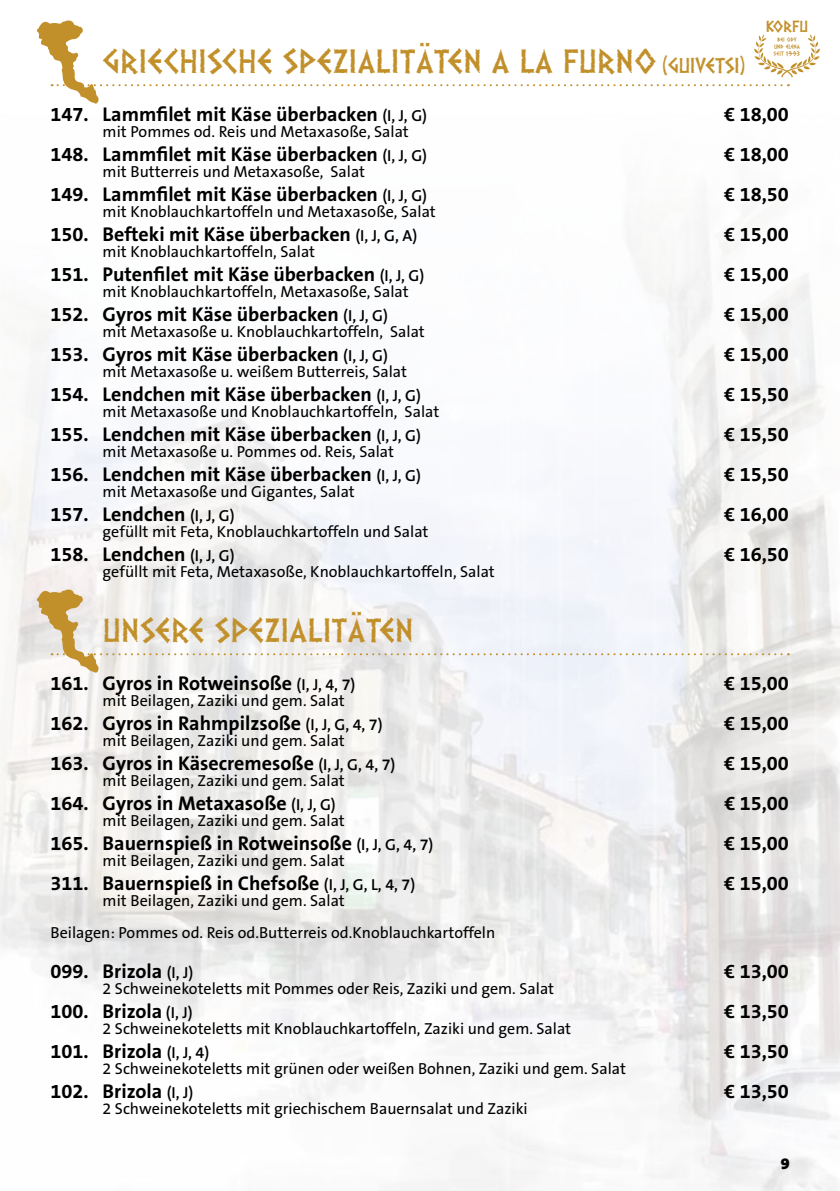
<style>
.page{position:relative;width:840px;height:1191px;background:#fff}
.page>*{position:absolute;margin:0;border:0;box-sizing:border-box;transform-origin:0 0}
.t1{font:28px "Dalek";color:#c1902a}
.t2{font:700 20px "The Sans B7";color:#000}
.t3{font:16px/32px "The Sans B5 Plain";color:#000}
.t4{font:16px "Dalek";color:#c1902a}
.t5{font:900 16px "The Sans B9";color:#000}
.t6{font:5.8px/7px "Dalek";color:#c1902a;text-align:center}
.s1{font-size:18px}
.s2{font-family:"The Sans B6";font-weight:600;font-size:16px}
</style>
<div class="page">
<img style="left:0;top:230px;width:839px;height:961px">
<svg style="left:36px;top:589px;width:752px;height:84px"></svg>
<svg style="left:36px;top:20px;width:784px;height:84px"></svg>
<p class="t4" style="left:765px;top:13px;width:44px">korfu</p>
<p class="t6" style="left:773px;top:36px;width:28px">bei ody und elena seit 1993</p>
<h1 class="t1" style="left:103px;top:39px;width:644px">GRIECHISCHE SPEZIALITÄTEN A LA FURNO <span class="s1">(GUIVETSI)</span></h1>
<p class="t2" style="left:51px;top:104px;width:378px">147. Lammfilet mit Käse überbacken <span class="s2">(I, J, G)</span></p>
<p class="t2" style="left:724px;top:104px;width:66px">€ 18,00</p>
<p class="t3" style="left:103px;top:116px;width:307px">mit Pommes od. Reis und Metaxasoße, Salat</p>
<p class="t2" style="left:51px;top:144px;width:378px">148. Lammfilet mit Käse überbacken <span class="s2">(I, J, G)</span></p>
<p class="t2" style="left:724px;top:144px;width:66px">€ 18,00</p>
<p class="t3" style="left:103px;top:156px;width:264px">mit Butterreis und Metaxasoße, Salat</p>
<p class="t2" style="left:51px;top:184px;width:378px">149. Lammfilet mit Käse überbacken <span class="s2">(I, J, G)</span></p>
<p class="t2" style="left:724px;top:184px;width:66px">€ 18,50</p>
<p class="t3" style="left:103px;top:196px;width:334px">mit Knoblauchkartoffeln und Metaxasoße, Salat</p>
<p class="t2" style="left:51px;top:224px;width:368px">150. Befteki mit Käse überbacken <span class="s2">(I, J, G, A)</span></p>
<p class="t2" style="left:724px;top:224px;width:66px">€ 15,00</p>
<p class="t3" style="left:103px;top:236px;width:214px">mit Knoblauchkartoffeln, Salat</p>
<p class="t2" style="left:51px;top:264px;width:375px">151. Putenfilet mit Käse überbacken <span class="s2">(I, J, G)</span></p>
<p class="t2" style="left:724px;top:264px;width:66px">€ 15,00</p>
<p class="t3" style="left:103px;top:276px;width:307px">mit Knoblauchkartoffeln, Metaxasoße, Salat</p>
<p class="t2" style="left:51px;top:304px;width:338px">152. Gyros mit Käse überbacken <span class="s2">(I, J, G)</span></p>
<p class="t2" style="left:724px;top:304px;width:66px">€ 15,00</p>
<p class="t3" style="left:103px;top:316px;width:323px">mit Metaxasoße u. Knoblauchkartoffeln, Salat</p>
<p class="t2" style="left:51px;top:344px;width:338px">153. Gyros mit Käse überbacken <span class="s2">(I, J, G)</span></p>
<p class="t2" style="left:724px;top:344px;width:66px">€ 15,00</p>
<p class="t3" style="left:103px;top:356px;width:306px">mit Metaxasoße u. weißem Butterreis, Salat</p>
<p class="t2" style="left:51px;top:384px;width:372px">154. Lendchen mit Käse überbacken <span class="s2">(I, J, G)</span></p>
<p class="t2" style="left:724px;top:384px;width:66px">€ 15,50</p>
<p class="t3" style="left:103px;top:396px;width:338px">mit Metaxasoße und Knoblauchkartoffeln, Salat</p>
<p class="t2" style="left:51px;top:424px;width:372px">155. Lendchen mit Käse überbacken <span class="s2">(I, J, G)</span></p>
<p class="t2" style="left:724px;top:424px;width:66px">€ 15,50</p>
<p class="t3" style="left:103px;top:436px;width:293px">mit Metaxasoße u. Pommes od. Reis, Salat</p>
<p class="t2" style="left:51px;top:464px;width:372px">156. Lendchen mit Käse überbacken <span class="s2">(I, J, G)</span></p>
<p class="t2" style="left:724px;top:464px;width:66px">€ 15,50</p>
<p class="t3" style="left:103px;top:476px;width:253px">mit Metaxasoße und Gigantes, Salat</p>
<p class="t2" style="left:51px;top:504px;width:185px">157. Lendchen <span class="s2">(I, J, G)</span></p>
<p class="t2" style="left:724px;top:504px;width:66px">€ 16,00</p>
<p class="t3" style="left:103px;top:516px;width:327px">gefüllt mit Feta, Knoblauchkartoffeln und Salat</p>
<p class="t2" style="left:51px;top:544px;width:185px">158. Lendchen <span class="s2">(I, J, G)</span></p>
<p class="t2" style="left:724px;top:544px;width:66px">€ 16,50</p>
<p class="t3" style="left:103px;top:556px;width:393px">gefüllt mit Feta, Metaxasoße, Knoblauchkartoffeln, Salat</p>
<h1 class="t1" style="left:103px;top:608px;width:312px">UNSERE SPEZIALITÄTEN</h1>
<p class="t2" style="left:51px;top:672px;width:306px">161. Gyros in Rotweinsoße <span class="s2">(I, J, 4, 7)</span></p>
<p class="t2" style="left:724px;top:672px;width:66px">€ 15,00</p>
<p class="t3" style="left:103px;top:685px;width:243px">mit Beilagen, Zaziki und gem. Salat</p>
<p class="t2" style="left:51px;top:712px;width:333px">162. Gyros in Rahmpilzsoße <span class="s2">(I, J, G, 4, 7)</span></p>
<p class="t2" style="left:724px;top:712px;width:66px">€ 15,00</p>
<p class="t3" style="left:103px;top:725px;width:243px">mit Beilagen, Zaziki und gem. Salat</p>
<p class="t2" style="left:51px;top:752px;width:346px">163. Gyros in Käsecremesoße <span class="s2">(I, J, G, 4, 7)</span></p>
<p class="t2" style="left:724px;top:752px;width:66px">€ 15,00</p>
<p class="t3" style="left:103px;top:765px;width:243px">mit Beilagen, Zaziki und gem. Salat</p>
<p class="t2" style="left:51px;top:792px;width:286px">164. Gyros in Metaxasoße <span class="s2">(I, J, G)</span></p>
<p class="t2" style="left:724px;top:792px;width:66px">€ 15,00</p>
<p class="t3" style="left:103px;top:805px;width:243px">mit Beilagen, Zaziki und gem. Salat</p>
<p class="t2" style="left:51px;top:832px;width:384px">165. Bauernspieß in Rotweinsoße <span class="s2">(I, J, G, 4, 7)</span></p>
<p class="t2" style="left:724px;top:832px;width:66px">€ 15,00</p>
<p class="t3" style="left:103px;top:845px;width:243px">mit Beilagen, Zaziki und gem. Salat</p>
<p class="t2" style="left:51px;top:872px;width:366px">311. Bauernspieß in Chefsoße <span class="s2">(I, J, G, L, 4, 7)</span></p>
<p class="t2" style="left:724px;top:872px;width:66px">€ 15,00</p>
<p class="t3" style="left:51px;top:885px;width:446px;text-indent:52px">mit Beilagen, Zaziki und gem. Salat<br>Beilagen: Pommes od. Reis od.Butterreis od.Knoblauchkartoffeln</p>
<p class="t2" style="left:51px;top:960px;width:144px">099. Brizola <span class="s2">(I, J)</span></p>
<p class="t2" style="left:724px;top:960px;width:66px">€ 13,00</p>
<p class="t3" style="left:103px;top:973px;width:452px">2 Schweinekoteletts mit Pommes oder Reis, Zaziki und gem. Salat</p>
<p class="t2" style="left:51px;top:1000px;width:143px">100. Brizola <span class="s2">(I, J)</span></p>
<p class="t2" style="left:724px;top:1000px;width:66px">€ 13,50</p>
<p class="t3" style="left:103px;top:1013px;width:470px">2 Schweinekoteletts mit Knoblauchkartoffeln, Zaziki und gem. Salat</p>
<p class="t2" style="left:51px;top:1040px;width:160px">101. Brizola <span class="s2">(I, J, 4)</span></p>
<p class="t2" style="left:724px;top:1040px;width:66px">€ 13,50</p>
<p class="t3" style="left:103px;top:1053px;width:524px">2 Schweinekoteletts mit grünen oder weißen Bohnen, Zaziki und gem. Salat</p>
<p class="t2" style="left:51px;top:1080px;width:144px">102. Brizola <span class="s2">(I, J)</span></p>
<p class="t2" style="left:724px;top:1080px;width:66px">€ 13,50</p>
<p class="t3" style="left:103px;top:1093px;width:426px">2 Schweinekoteletts mit griechischem Bauernsalat und Zaziki</p>
<p class="t5" style="left:780px;top:1155px;width:10px">9</p>
</div>
